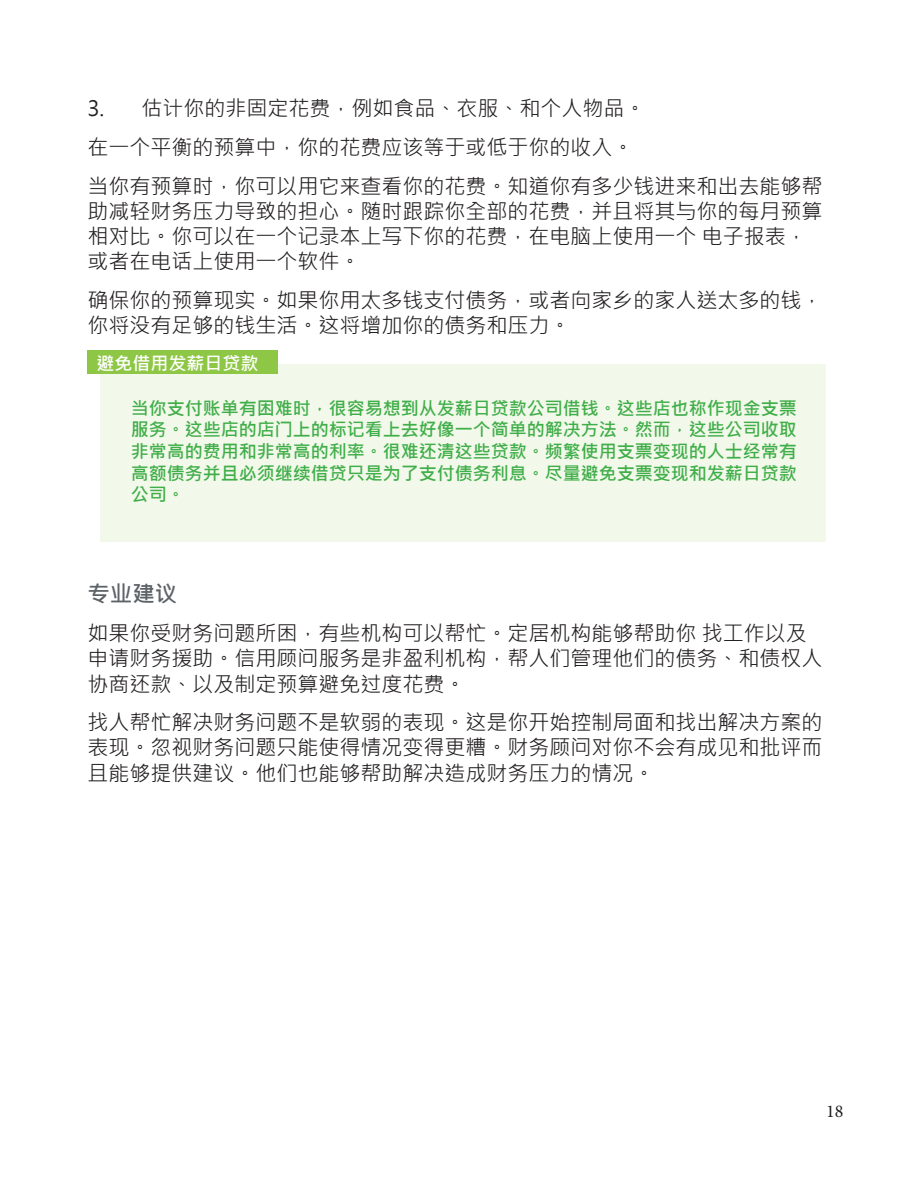
<style>
.page{position:relative;width:918px;height:1188px;background:#fff}
.page>*{position:absolute;margin:0;border:0;box-sizing:border-box;transform-origin:0 0}
.Sub-sub{font:700 22.5px "Microsoft Jheng Hei";color:#5d6266}
.Body-SC{font:21px/25.2px "Microsoft Jheng Hei";color:#231f20}
.Body-MH{font:700 18px/21.6px "Microsoft Jheng Hei";color:#40ae49;text-align:justify}
.Body-MH-2{font:700 18px "Microsoft Jheng Hei";color:#fff}
.t1{font:18px "Minion Pro";color:#231f20}
</style>
<div class="page">
<div style="left:100px;top:365px;width:726px;height:177px;background:#f2f8ea"></div>
<div style="left:87px;top:351px;width:191px;height:23px;background:#8ec745"></div>
<p class="Body-SC" style="left:87px;top:96px;width:559px">3. 估计你的非固定花费，例如食品、衣服、和个人物品。</p>
<p class="Body-SC" style="left:87px;top:135px;width:548px">在一个平衡的预算中，你的花费应该等于或低于你的收入。</p>
<p class="Body-SC" style="left:87px;top:173px;width:737px">当你有预算时，你可以用它来查看你的花费。知道你有多少钱进来和出去能够帮助减轻财务压力导致的担心。随时跟踪你全部的花费，并且将其与你的每月预算相对比。你可以在一个记录本上写下你的花费，在电脑上使用一个 电子报表，或者在电话上使用一个软件。</p>
<p class="Body-SC" style="left:87px;top:288px;width:737px">确保你的预算现实。如果你用太多钱支付债务，或者向家乡的家人送太多的钱，你将没有足够的钱生活。这将增加你的债务和压力。</p>
<p class="Body-MH-2" style="left:97px;top:352px;width:163px">避免借用发薪日贷款</p>
<p class="Body-MH" style="left:131px;top:397px;width:667px">当你支付账单有困难时，很容易想到从发薪日贷款公司借钱。这些店也称作现金支票服务。这些店的店门上的标记看上去好像一个简单的解决方法。然而，这些公司收取非常高的费用和非常高的利率。很难还清这些贷款。频繁使用支票变现的人士经常有高额债务并且必须继续借贷只是为了支付债务利息。尽量避免支票变现和发薪日贷款公司。</p>
<p class="Sub-sub" style="left:87px;top:580px;width:91px">专业建议</p>
<p class="Body-SC" style="left:87px;top:621px;width:737px">如果你受财务问题所困，有些机构可以帮忙。定居机构能够帮助你 找工作以及申请财务援助。信用顾问服务是非盈利机构，帮人们管理他们的债务、和债权人协商还款、以及制定预算避免过度花费。</p>
<p class="Body-SC" style="left:87px;top:710px;width:737px;text-align:justify">找人帮忙解决财务问题不是软弱的表现。这是你开始控制局面和找出解决方案的表现。忽视财务问题只能使得情况变得更糟。财务顾问对你不会有成见和批评而且能够提供建议。他们也能够帮助解决造成财务压力的情况。</p>
<p class="t1" style="left:826px;top:1099px;width:19px">18</p>
</div>
